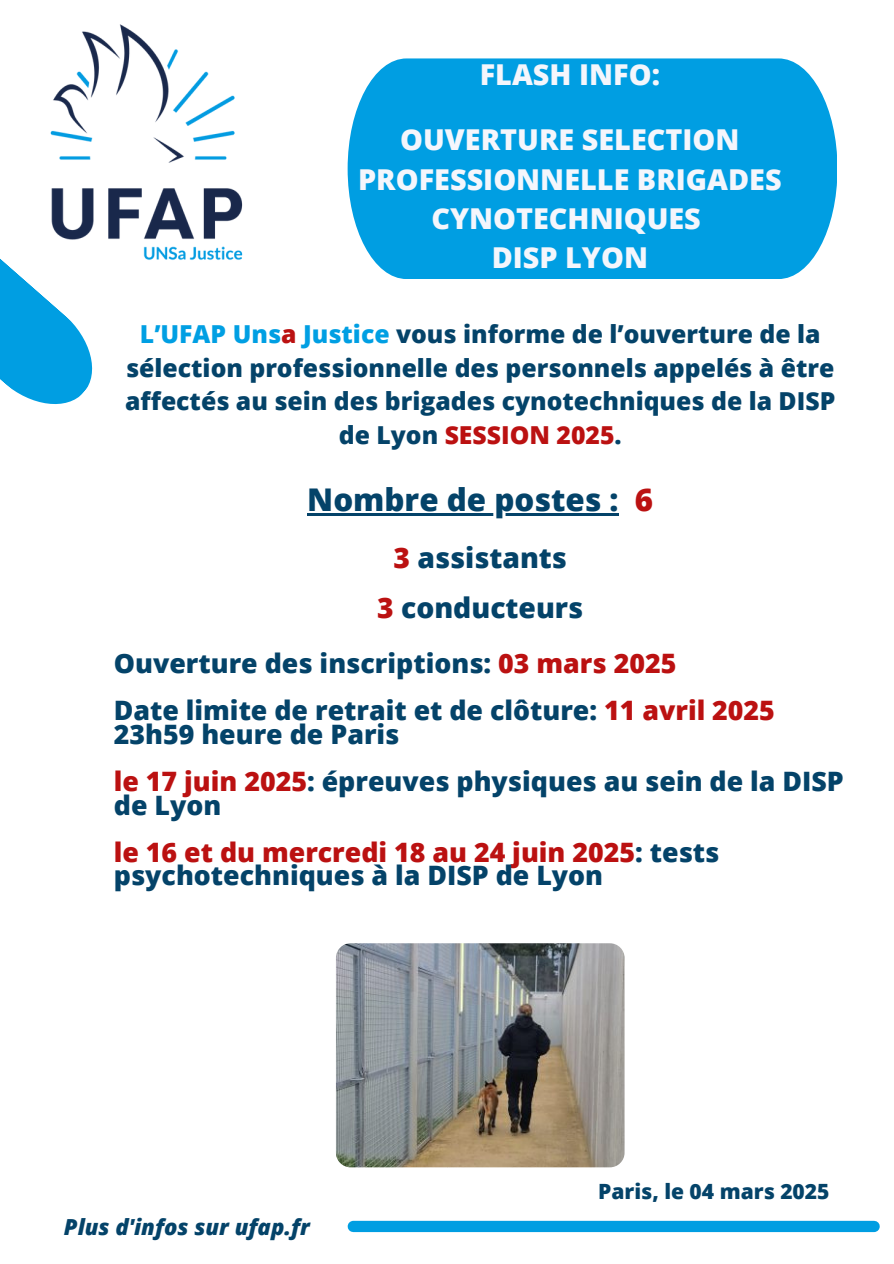
<style>
.page{position:relative;width:894px;height:1264px;background:#fff}
.page>*{position:absolute;margin:0;border:0;box-sizing:border-box;transform-origin:0 0}
.t1{font:800 31.2px "Open Sans";color:#044369}
.t2{font:800 31.2px "Open Sans";color:#b11}
.t3{font:800 28.8px/39.3px "Open Sans";color:#f4f6fc;text-align:center}
.t4{font:800 28.2px "Open Sans";color:#044369}
.t5{font:800 26.7px/23.7px "Open Sans";color:#044369}
.t6{font:800 24.75px/33.8px "Open Sans";color:#044369;text-align:center}
.t7{font:italic 800 22.05px "Open Sans";color:#044369}
.t8{font:800 21px "Open Sans";color:#044369}
.s1{color:#009fe3}
.s2{color:#b11}
</style>
<div class="page">
<div style="left:347px;top:58px;width:490px;height:221px;background:#009ee2"></div>
<svg style="left:0;top:310px;width:93px;height:94px"></svg>
<img style="left:0;top:24px;width:243px;height:286px">
<div style="left:353px;top:1220px;width:520px;height:11px;background:#009ee2"></div>
<hr style="left:307px;top:513px;width:311px;height:2px;background:#044369">
<img style="left:336px;top:943px;width:288px;height:224px;border-radius:15px">
<h3 class="t3" style="left:479px;top:54px;width:182px">FLASH INFO:</h3>
<p class="t3" style="left:358px;top:119px;width:425px">OUVERTURE SELECTION<br>PROFESSIONNELLE BRIGADES<br>CYNOTECHNIQUES<br>DISP LYON</p>
<h1 class="t6" style="left:125px;top:316px;width:711px"><span class="s1">L’UFAP Uns</span><span class="s2">a</span> <span class="s1">Justice</span> vous informe de l’ouverture de la sélection professionnelle des personnels appelés à être affectés au sein des brigades cynotechniques de la DISP de Lyon <span class="s2">SESSION 2025</span>.</h1>
<h3 class="t1" style="left:307px;top:477px;width:313px">Nombre de postes :</h3>
<h2 class="t2" style="left:634px;top:477px;width:20px">6</h2>
<h2 class="t4" style="left:393px;top:538px;width:175px"><span class="s2">3</span> assistants</h2>
<h2 class="t4" style="left:377px;top:587px;width:207px"><span class="s2">3</span> conducteurs</h2>
<h2 class="t5" style="left:114px;top:650px;width:564px">Ouverture des inscriptions: <span class="s2">03 mars 2025</span></h2>
<h3 class="t5" style="left:114px;top:697px;width:662px">Date limite de retrait et de clôture: <span class="s2">11 avril 2025<br></span>23h59 heure de Paris</h3>
<h3 class="t5" style="left:114px;top:768px;width:731px"><span class="s2">le 17 juin 2025</span>: épreuves physiques au sein de la DISP de Lyon</h3>
<h3 class="t5" style="left:114px;top:839px;width:607px"><span class="s2">le 16 et du mercredi 18 au 24 juin 2025</span>: tests psychotechniques à la DISP de Lyon</h3>
<p class="t7" style="left:64px;top:1211px;width:247px">Plus d'infos sur ufap.fr</p>
<h1 class="t8" style="left:598px;top:1176px;width:233px">Paris, le 04 mars 2025</h1>
</div>
